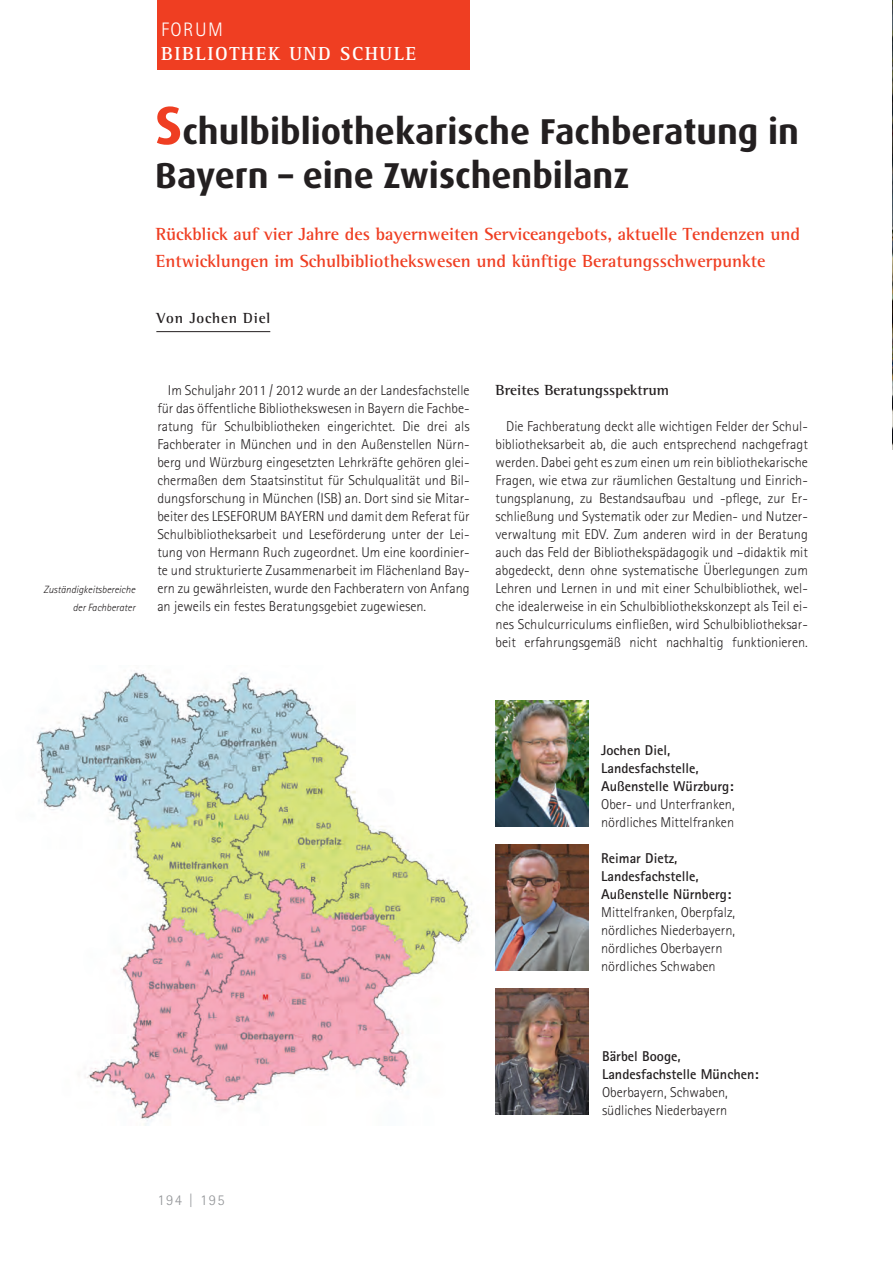
<style>
.page{position:relative;width:893px;height:1263px;background:#fff}
.page>*{position:absolute;margin:0;border:0;box-sizing:border-box;transform-origin:0 0}
.t1{font:700 36px/43.5px "Dax Offc Pro";color:#231f20}
.t2{font:700 19.5px "Rotis Serif Std";letter-spacing:.075em;color:#fff}
.t3{font:300 19.5px "Rotis Sans Serif Std";letter-spacing:.075em;color:#fff}
.t4{font:700 18px/27px "Rotis Semi Serif Std";color:#ef3e22}
.t5{font:700 15px "Rotis Semi Serif Std";color:#231f20}
.t6{font:700 15px "Rotis Semi Serif Std";letter-spacing:.05em;color:#231f20}
.t7{font:300 15px "Rotis Sans Serif Std";letter-spacing:.1em;color:#939598}
.t8{font:300 14.25px/18px "Rotis Sans Serif Std";color:#231f20}
.t9{font:700 14.25px/18px "Rotis Sans Serif Std";color:#231f20}
.t10{font:italic 300 10.5px/18px "Rotis Sans Serif Std";color:#231f20;text-align:right}
.s1{font-size:54px;color:#ef3e22}
</style>
<div class="page">
<hr style="left:156px;top:331px;width:114px;height:1px;background:#231f20">
<div style="left:157px;top:0;width:313px;height:69px;background:#ef3e22"></div>
<img style="left:33px;top:670px;width:507px;height:455px">
<img style="left:892px;top:1px;width:1px;height:448px">
<img style="left:495px;top:701px;width:93px;height:126px">
<img style="left:495px;top:845px;width:93px;height:126px">
<img style="left:495px;top:989px;width:93px;height:126px">
<h2 class="t3" style="left:161px;top:23px;width:63px">FORUM</h2>
<h2 class="t2" style="left:161px;top:47px;width:257px">BIBLIOTHEK UND SCHULE</h2>
<h2 class="t2" style="left:282px;top:47px;width:147px">EN IN BAYERN</h2>
<h1 class="t1" style="left:155px;top:110px;width:645px"><span class="s1">S</span>chulbibliothekarische Fachberatung in<br>Bayern – eine Zwischenbilanz</h1>
<p class="t4" style="left:156px;top:222px;width:646px">Rückblick auf vier Jahre des bayernweiten Serviceangebots, aktuelle Tendenzen und<br>Entwicklungen im Schulbibliothekswesen und künftige Beratungsschwerpunkte</p>
<p class="t6" style="left:156px;top:313px;width:115px">Von Jochen Diel</p>
<p class="t10" style="left:43px;top:582px;width:93px">Zuständigkeitsbereiche der Fachberater</p>
<p class="t8" style="left:157px;top:383px;width:314px;text-align:justify;text-indent:11px">Im Schuljahr 2011 / 2012 wurde an der Landesfachstelle für das öffentliche Bibliothekswesen in Bayern die Fachbe&shy;ratung für Schulbibliotheken eingerichtet. Die drei als Fachberater in München und in den Außenstellen Nürn&shy;berg und Würzburg eingesetzten Lehrkräfte gehören glei&shy;chermaßen dem Staatsinstitut für Schulqualität und Bil&shy;dungsforschung in München (ISB) an. Dort sind sie Mitar&shy;beiter des LESEFORUM BAYERN und damit dem Referat für Schulbibliotheksarbeit und Leseförderung unter der Lei&shy;tung von Hermann Ruch zugeordnet. Um eine koordinier&shy;te und strukturierte Zusammenarbeit im Flächenland Bay&shy;ern zu gewährleisten, wurde den Fachberatern von Anfang an jeweils ein festes Beratungsgebiet zugewiesen.</p>
<p class="t5" style="left:496px;top:385px;width:175px">Breites Beratungsspektrum</p>
<p class="t8" style="left:496px;top:419px;width:314px;text-align:justify;text-indent:11px">Die Fachberatung deckt alle wichtigen Felder der Schul&shy;bibliotheksarbeit ab, die auch entsprechend nachgefragt werden. Dabei geht es zum einen um rein bibliothekarische Fragen, wie etwa zur räumlichen Gestaltung und Einrich&shy;tungsplanung, zu Bestandsaufbau und -pflege, zur Er&shy;schließung und Systematik oder zur Medien- und Nutzer&shy;verwaltung mit EDV. Zum anderen wird in der Beratung auch das Feld der Bibliothekspädagogik und –didaktik mit abgedeckt, denn ohne systematische Überlegungen zum Lehren und Lernen in und mit einer Schulbibliothek, wel&shy;che idealerweise in ein Schulbibliothekskonzept als Teil ei&shy;nes Schulcurriculums einfließen, wird Schulbibliotheksar&shy;beit erfahrungsgemäß nicht nachhaltig funktionieren.</p>
<p class="t7" style="left:157px;top:1195px;width:69px">194 | 195</p>
<p class="t9" style="left:601px;top:743px;width:134px">Jochen Diel,<br>Landesfachstelle,<br>Außenstelle Würzburg:</p>
<p class="t8" style="left:601px;top:797px;width:135px">Ober- und Unterfranken, nördliches Mittelfranken</p>
<p class="t9" style="left:601px;top:851px;width:132px">Reimar Dietz,<br>Landesfachstelle,<br>Außenstelle Nürnberg:</p>
<p class="t8" style="left:601px;top:905px;width:136px">Mittelfranken, Oberpfalz, nördliches Niederbayern, nördliches Oberbayern nördliches Schwaben</p>
<p class="t9" style="left:602px;top:1049px;width:158px">Bärbel Booge,<br>Landesfachstelle München:</p>
<p class="t8" style="left:602px;top:1085px;width:127px">Oberbayern, Schwaben, südliches Niederbayern</p>
</div>
